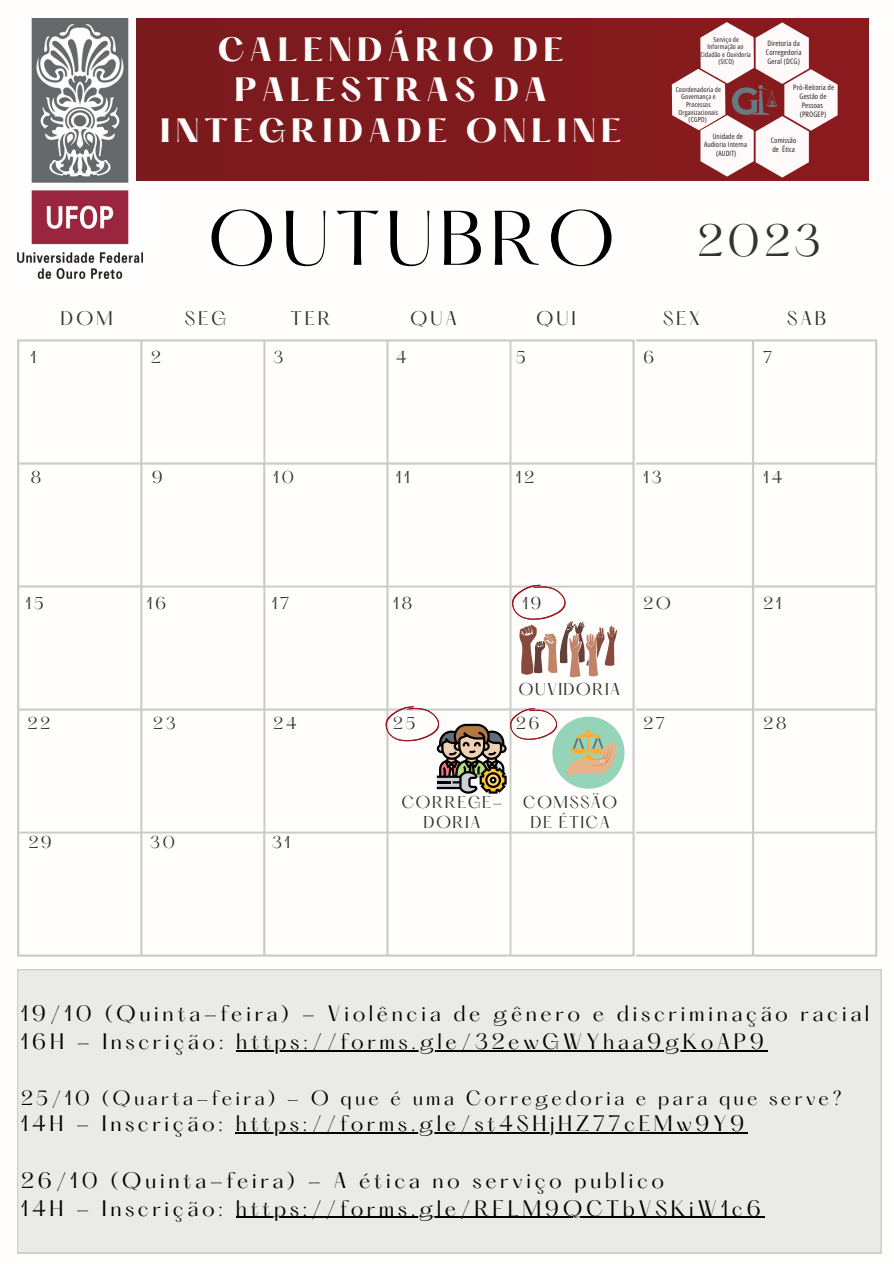
<style>
.page{position:relative;width:894px;height:1264px;background:#fff}
.page>*{position:absolute;margin:0;border:0;box-sizing:border-box;transform-origin:0 0}
.t1{font:67.5px "Hatton";letter-spacing:.085em;color:#000}
.t2{font:39.3px "Hatton";color:#333}
.t3{font:700 29.55px/40.5px "Hatton";letter-spacing:.155em;color:#fffefd;text-align:center}
.t4{font:19.5px "Hatton";letter-spacing:.18em;color:#000}
.t5{font:18px "Hatton";letter-spacing:.18em;color:#000}
.t6{font:17.25px "Hatton";letter-spacing:.155em;color:#333}
.t7{font:15px "Hatton";letter-spacing:.085em;color:#333}
.t8{font:7.5px/8.7px "Open Sans Condensed";letter-spacing:.02em;color:#231f20}
.t9{font:7.35px "Open Sans Condensed";letter-spacing:.02em;color:#231f20}
.t10{font:6.9px/7.6px "Open Sans Condensed";letter-spacing:.02em;color:#231f20;text-align:center}
</style>
<div class="page">
<svg style="left:17px;top:339px;width:617px;height:617px"></svg>
<svg style="left:636px;top:339px;width:241px;height:617px"></svg>
<div style="left:17px;top:969px;width:864px;height:284px;background:#eaebe7"></div>
<img style="left:17px;top:18px;width:125px;height:261px">
<div style="left:137px;top:18px;width:730px;height:163px;background:#7e1a1d"></div>
<svg style="left:671px;top:22px;width:166px;height:155px"></svg>
<img style="left:732px;top:85px;width:45px;height:30px">
<svg style="left:385px;top:706px;width:239px;height:87px"></svg>
<svg style="left:512px;top:584px;width:105px;height:94px"></svg>
<hr style="left:236px;top:1050px;width:531px;height:1px;background:#000">
<hr style="left:236px;top:1132px;width:511px;height:1px;background:#000">
<hr style="left:236px;top:1216px;width:528px;height:1px;background:#000">
<p class="t3" style="left:160px;top:32px;width:463px">CALENDÁRIO DE<br>PALESTRAS DA<br>INTEGRIDADE ONLINE</p>
<p class="t1" style="left:207px;top:207px;width:409px">OUTUBRO</p>
<p class="t10" style="left:700px;top:35px;width:52px">Serviço de<br>Informação ao<br>Cidadão e Ouvidoria (SICO)</p>
<p class="t8" style="left:765px;top:39px;width:37px">Diretoria da<br>Corregedoria<br>Geral (DCG)</p>
<p class="t10" style="left:675px;top:85px;width:47px">Coordenadoria de<br>Governança e<br>Processos<br>Organizacionais (CGPO)</p>
<p class="t9" style="left:712px;top:131px;width:32px">Unidade de</p>
<p class="t9" style="left:703px;top:139px;width:45px">Audioria Interna</p>
<p class="t9" style="left:716px;top:148px;width:22px">(AUDIT)</p>
<p class="t8" style="left:793px;top:83px;width:42px;text-align:center">Pró-Reitoria de<br>Gestão de<br>Pessoas</p>
<p class="t8" style="left:799px;top:109px;width:28px">(PROGEP)</p>
<p class="t8" style="left:770px;top:136px;width:27px">Comissão de Ética</p>
<p class="t2" style="left:696px;top:222px;width:125px">2023</p>
<p class="t6" style="left:60px;top:310px;width:54px">DOM</p>
<p class="t6" style="left:184px;top:310px;width:43px">SEG</p>
<p class="t6" style="left:290px;top:310px;width:42px">TER</p>
<p class="t6" style="left:410px;top:310px;width:48px">QUA</p>
<p class="t6" style="left:536px;top:310px;width:41px">QUI</p>
<p class="t6" style="left:662px;top:310px;width:39px">SEX</p>
<p class="t6" style="left:786px;top:310px;width:41px">SAB</p>
<p class="t7" style="left:151px;top:350px;width:12px">2</p>
<p class="t7" style="left:273px;top:350px;width:12px">3</p>
<p class="t7" style="left:396px;top:350px;width:12px">4</p>
<p class="t7" style="left:643px;top:350px;width:13px">6</p>
<p class="t7" style="left:763px;top:350px;width:11px">7</p>
<p class="t7" style="left:30px;top:350px;width:7px">1</p>
<p class="t7" style="left:516px;top:350px;width:11px">5</p>
<p class="t7" style="left:30px;top:469px;width:13px">8</p>
<p class="t7" style="left:152px;top:469px;width:13px">9</p>
<p class="t7" style="left:273px;top:469px;width:23px">10</p>
<p class="t7" style="left:396px;top:469px;width:16px">11</p>
<p class="t7" style="left:516px;top:469px;width:20px">12</p>
<p class="t7" style="left:643px;top:469px;width:20px">13</p>
<p class="t7" style="left:763px;top:469px;width:21px">14</p>
<p class="t7" style="left:26px;top:596px;width:20px">15</p>
<p class="t7" style="left:147px;top:596px;width:21px">16</p>
<p class="t7" style="left:272px;top:596px;width:19px">17</p>
<p class="t7" style="left:393px;top:596px;width:21px">18</p>
<p class="t7" style="left:522px;top:596px;width:21px">19</p>
<p class="t7" style="left:643px;top:596px;width:29px">2O</p>
<p class="t7" style="left:763px;top:596px;width:20px">21</p>
<p class="t7" style="left:518px;top:682px;width:103px">OUVIDORIA</p>
<p class="t7" style="left:28px;top:715px;width:24px">22</p>
<p class="t7" style="left:153px;top:715px;width:24px">23</p>
<p class="t7" style="left:273px;top:715px;width:25px">24</p>
<p class="t7" style="left:516px;top:715px;width:25px">26</p>
<p class="t7" style="left:393px;top:715px;width:24px">25</p>
<p class="t7" style="left:643px;top:715px;width:23px">27</p>
<p class="t7" style="left:763px;top:715px;width:25px">28</p>
<p class="t7" style="left:401px;top:795px;width:103px">CORREGE-</p>
<p class="t7" style="left:423px;top:815px;width:58px">DORIA</p>
<p class="t7" style="left:523px;top:795px;width:96px">COMSSÃO</p>
<p class="t7" style="left:530px;top:815px;width:81px">DE ÉTICA</p>
<p class="t7" style="left:28px;top:835px;width:25px">29</p>
<p class="t7" style="left:150px;top:835px;width:27px">30</p>
<p class="t7" style="left:272px;top:835px;width:20px">31</p>
<p class="t4" style="left:21px;top:1004px;width:849px">19/10 (Quinta-feira) - Violência de gênero e discriminação racial</p>
<p class="t4" style="left:21px;top:1032px;width:744px">16H - Inscrição: https://forms.gle/32ewGWYhaa9gKoAP9</p>
<p class="t5" style="left:21px;top:1089px;width:822px">25/10 (Quarta-feira) - O que é uma Corregedoria e para que serve?</p>
<p class="t4" style="left:21px;top:1114px;width:725px">14H - Inscrição: https://forms.gle/st4SHjHZ77cEMw9Y9</p>
<p class="t4" style="left:21px;top:1170px;width:644px">26/10 (Quinta-feira) - A ética no serviço publico</p>
<p class="t4" style="left:21px;top:1198px;width:741px">14H - Inscrição: https://forms.gle/RFLM9QCTbVSKiW1c6</p>
</div>
